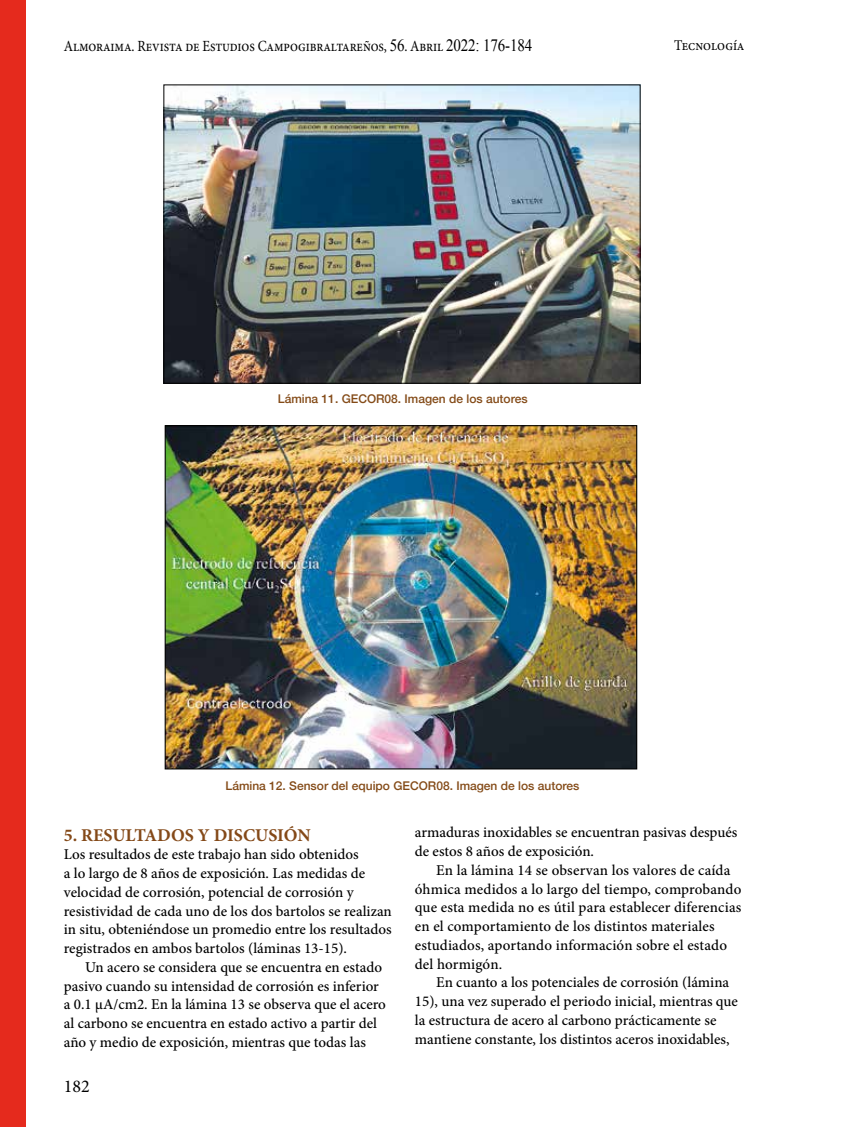
<style>
.page{position:relative;width:851px;height:1127px;background:#fff}
.page>*{position:absolute;margin:0;border:0;box-sizing:border-box;transform-origin:0 0}
.t1{font:700 18px "Minion Pro";color:#844918}
.t2{font:18px "Minion Pro";color:#000}
.t3{font:15.6px "Minion Pro";letter-spacing:-.01em;color:#000;scale:.87 1}
.t4{font:500 15px/18.8px "Minion Pro";color:#000}
.t5{font:14.85px "Minion Pro";color:#000;scale:.91 1}
.t6{font:500 12px "Helvetica Neue";color:#844b18}
.s1{font-family:"Times New Roman";font-size:17.25px}
</style>
<div class="page">
<div style="left:0;top:0;width:26px;height:1127px;background:#e52a1d"></div>
<img style="left:165px;top:87px;width:473px;height:294px">
<div style="left:163px;top:85px;width:477px;height:298px;border:1px solid #000"></div>
<img style="left:167px;top:427px;width:468px;height:340px">
<div style="left:165px;top:425px;width:472px;height:344px;border:1px solid #000"></div>
<p class="t3" style="left:64px;top:35px;width:540px">Almoraima. Revista de Estudios Campogibraltareños, <span class="s1">56</span>. Abril <span class="s1">2022: 176-184</span></p>
<p class="t5" style="left:674px;top:36px;width:79px">Tecnología</p>
<p class="t6" style="left:278px;top:389px;width:251px">Lámina 11. GECOR08. Imagen de los autores</p>
<p class="t6" style="left:225px;top:775px;width:355px">Lámina 12. Sensor del equipo GECOR08. Imagen de los autores</p>
<p class="t4" style="left:415px;top:823px;width:324px">armaduras inoxidables se encuentran pasivas después de estos 8 años de exposición.</p>
<p class="t4" style="left:415px;top:861px;width:328px;text-indent:21px">En la lámina 14 se observan los valores de caída óhmica medidos a lo largo del tiempo, comprobando que esta medida no es útil para establecer diferencias en el comportamiento de los distintos materiales estudiados, aportando información sobre el estado del hormigón.</p>
<p class="t4" style="left:415px;top:973px;width:324px;text-indent:21px">En cuanto a los potenciales de corrosión (lámina 15), una vez superado el periodo inicial, mientras que la estructura de acero al carbono prácticamente se mantiene constante, los distintos aceros inoxidables,</p>
<p class="t1" style="left:64px;top:822px;width:248px">5. RESULTADOS Y DISCUSIÓN</p>
<p class="t4" style="left:64px;top:845px;width:329px">Los resultados de este trabajo han sido obtenidos<br>a lo largo de 8 años de exposición. Las medidas de velocidad de corrosión, potencial de corrosión y resistividad de cada uno de los dos bartolos se realizan in situ, obteniéndose un promedio entre los resultados registrados en ambos bartolos (láminas 13-15).</p>
<p class="t4" style="left:64px;top:958px;width:323px;text-indent:21px">Un acero se considera que se encuentra en estado pasivo cuando su intensidad de corrosión es inferior a 0.1 μA/cm2. En la lámina 13 se observa que el acero al carbono se encuentra en estado activo a partir del año y medio de exposición, mientras que todas las</p>
<p class="t2" style="left:64px;top:1074px;width:27px">182</p>
</div>
